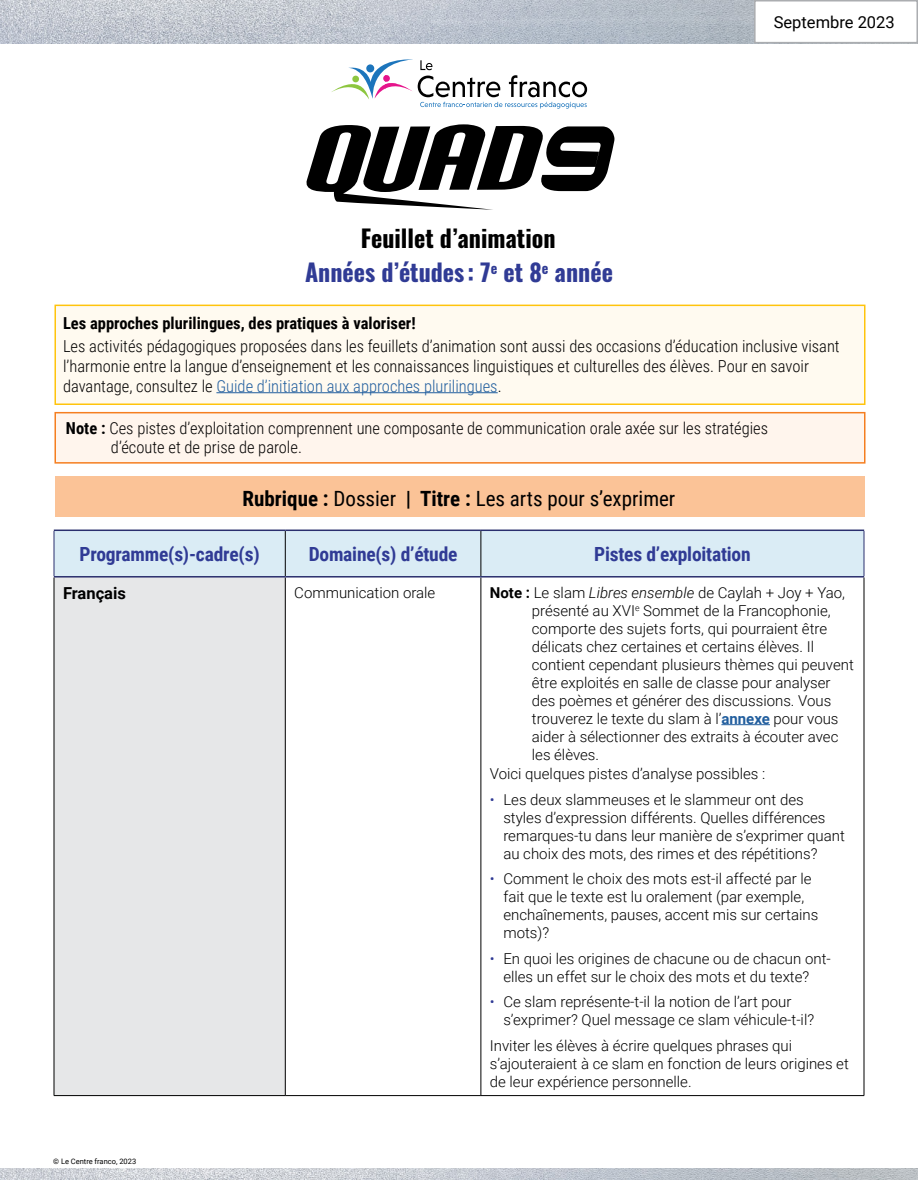
<style>
.page{position:relative;width:918px;height:1188px;background:#fff}
.page>*{position:absolute;margin:0;border:0;box-sizing:border-box;transform-origin:0 0}
.H2-année{font:700 24px "Oswald";color:#303b95}
.H1-Feuillet{font:700 24px "Oswald";color:#000}
.H3-feuillet-rubrique{font:21px "Roboto Condensed";color:#000}
.H4-feuillet-programme{font:700 19.5px "Roboto Condensed";letter-spacing:-.01em;color:#303b95}
.texte_dans_la_case_jaune{font:300 16.5px/19.8px "Roboto Condensed";color:#000}
.Note{font:300 16.5px/19.5px "Roboto Condensed";color:#000}
.texte_dans_la_case_jaune-2{font:700 16.5px "Roboto Condensed";color:#000}
.Date{font:16.5px "Roboto";color:#000}
.Baseline_-9_pts{font:700 16.5px "Roboto";color:#000}
.Note__tableau{font:300 15px/18px "Roboto";color:#000}
.P__tableau{font:300 15px/18px "Roboto";color:#000}
.t1{font:7.5px "Roboto";color:#000}
.s1{color:#215e9e}
.s2{font-weight:700}
.s3{font-style:italic}
.s4{font-weight:700;color:#215e9e}
.s5{color:#303b95}
</style>
<div class="page">
<img style="left:0;top:1169px;width:918px;height:10px">
<img style="left:0;top:0;width:754px;height:43px">
<div style="left:754px;top:0;width:164px;height:43px;background:#fff;border:2px solid #abadb0"></div>
<div style="left:54px;top:305px;width:812px;height:100px;background:#fffaf0;border:2px solid #ffc40c"></div>
<div style="left:54px;top:412px;width:812px;height:52px;background:#fff5ed;border:2px solid #f57e20"></div>
<svg style="left:331px;top:59px;width:256px;height:50px"></svg>
<svg style="left:306px;top:124px;width:309px;height:86px"></svg>
<div style="left:55px;top:477px;width:810px;height:40px;background:#fbc397"></div>
<hr style="left:216px;top:392px;width:282px;height:1px;background:#215e9e">
<div style="left:55px;top:531px;width:809px;height:45px;background:#daecf5"></div>
<div style="left:54px;top:577px;width:231px;height:519px;background:#e6e7e8"></div>
<hr style="left:285px;top:578px;width:1px;height:517px;background:#000">
<hr style="left:481px;top:578px;width:1px;height:517px;background:#000">
<hr style="left:54px;top:1095px;width:231px;height:1px;background:#000">
<hr style="left:285px;top:1095px;width:196px;height:1px;background:#000">
<hr style="left:481px;top:1095px;width:383px;height:1px;background:#000">
<hr style="left:54px;top:578px;width:1px;height:517px;background:#000">
<hr style="left:864px;top:578px;width:1px;height:517px;background:#000">
<hr style="left:54px;top:531px;width:1px;height:45px;background:#2a2f6e">
<hr style="left:864px;top:531px;width:1px;height:45px;background:#2a2f6e">
<hr style="left:54px;top:530px;width:231px;height:1px;background:#2a2f6e">
<hr style="left:285px;top:530px;width:196px;height:1px;background:#2a2f6e">
<hr style="left:481px;top:530px;width:383px;height:1px;background:#2a2f6e">
<hr style="left:285px;top:531px;width:1px;height:45px;background:#000">
<hr style="left:481px;top:531px;width:1px;height:45px;background:#000">
<hr style="left:54px;top:576px;width:231px;height:2px;background:#2a2f6e">
<hr style="left:285px;top:576px;width:196px;height:2px;background:#2a2f6e">
<hr style="left:481px;top:576px;width:383px;height:2px;background:#2a2f6e">
<hr style="left:721px;top:724px;width:49px;height:1px;background:#215e9e">
<h1 class="H1-Feuillet" style="left:361px;top:225px;width:196px">Feuillet d’animation</h1>
<p class="Date" style="left:774px;top:11px;width:122px">Septembre 2023</p>
<h2 class="H2-année" style="left:305px;top:260px;width:309px">Années d’études : 7<sup>e</sup> et 8<sup>e</sup> année</h2>
<p class="texte_dans_la_case_jaune-2" style="left:63px;top:312px;width:354px">Les approches plurilingues, des pratiques à valoriser!</p>
<p class="texte_dans_la_case_jaune" style="left:63px;top:336px;width:778px">Les activités pédagogiques proposées dans les feuillets d’animation sont aussi des occasions d’éducation inclusive visant l’harmonie entre la langue d’enseignement et les connaissances linguistiques et culturelles des élèves. Pour en savoir davantage, consultez le <span class="s1">Guide d’initiation aux approches plurilingues</span>.</p>
<p class="Note" style="left:111px;top:418px;width:659px;text-indent:-45px"><span class="s2">Note :</span> Ces pistes d’exploitation comprennent une composante de communication orale axée sur les stratégies d’écoute et de prise de parole.</p>
<h3 class="H3-feuillet-rubrique" style="left:243px;top:483px;width:434px"><span class="s2">Rubrique :</span> Dossier <span class="s2">| Titre :</span> Les arts pour s’exprimer</h3>
<h4 class="H4-feuillet-programme" style="left:80px;top:540px;width:182px">Programme(s)-cadre(s)</h4>
<h4 class="H4-feuillet-programme" style="left:309px;top:540px;width:150px">Domaine(s) d’étude</h4>
<h4 class="H4-feuillet-programme" style="left:594px;top:540px;width:158px">Pistes d’exploitation</h4>
<p class="Baseline_-9_pts" style="left:63px;top:581px;width:64px">Français</p>
<p class="P__tableau" style="left:294px;top:583px;width:143px">Communication orale</p>
<p class="Note__tableau" style="left:532px;top:583px;width:323px;text-indent:-42px"><span class="s2">Note :</span> Le slam <span class="s3">Libres ensemble</span> de Caylah + Joy + Yao, présenté au XVI<sup>e</sup> Sommet de la Francophonie, comporte des sujets forts, qui pourraient être délicats chez certaines et certains élèves. Il contient cependant plusieurs thèmes qui peuvent être exploités en salle de classe pour analyser des poèmes et générer des discussions. Vous trouverez le texte du slam à l’<span class="s4">annexe</span> pour vous aider à sélectionner des extraits à écouter avec les élèves.</p>
<p class="P__tableau" style="left:490px;top:764px;width:277px">Voici quelques pistes d’analyse possibles :</p>
<p class="Note__tableau" style="left:503px;top:790px;width:343px;text-indent:-14px"><span class="s5">•</span> Les deux slammeuses et le slammeur ont des styles d’expression différents. Quelles différences remarques-tu dans leur manière de s’exprimer quant au choix des mots, des rimes et des répétitions?</p>
<p class="Note__tableau" style="left:503px;top:869px;width:316px;text-indent:-14px"><span class="s5">•</span> Comment le choix des mots est-il affecté par le fait que le texte est lu oralement (par exemple, enchaînements, pauses, accent mis sur certains mots)?</p>
<p class="Note__tableau" style="left:490px;top:949px;width:342px;text-align:center"><span class="s5">•</span> En quoi les origines de chacune ou de chacun ont&shy;elles un effet sur le choix des mots et du texte?</p>
<p class="Note__tableau" style="left:503px;top:992px;width:312px;text-indent:-14px"><span class="s5">•</span> Ce slam représente-t-il la notion de l’art pour s’exprimer? Quel message ce slam véhicule-t-il?</p>
<p class="P__tableau" style="left:490px;top:1036px;width:360px">Inviter les élèves à écrire quelques phrases qui s’ajouteraient à ce slam en fonction de leurs origines et de leur expérience personnelle.</p>
<p class="t1" style="left:53px;top:1156px;width:84px">© Le Centre franco, 2023</p>
</div>
